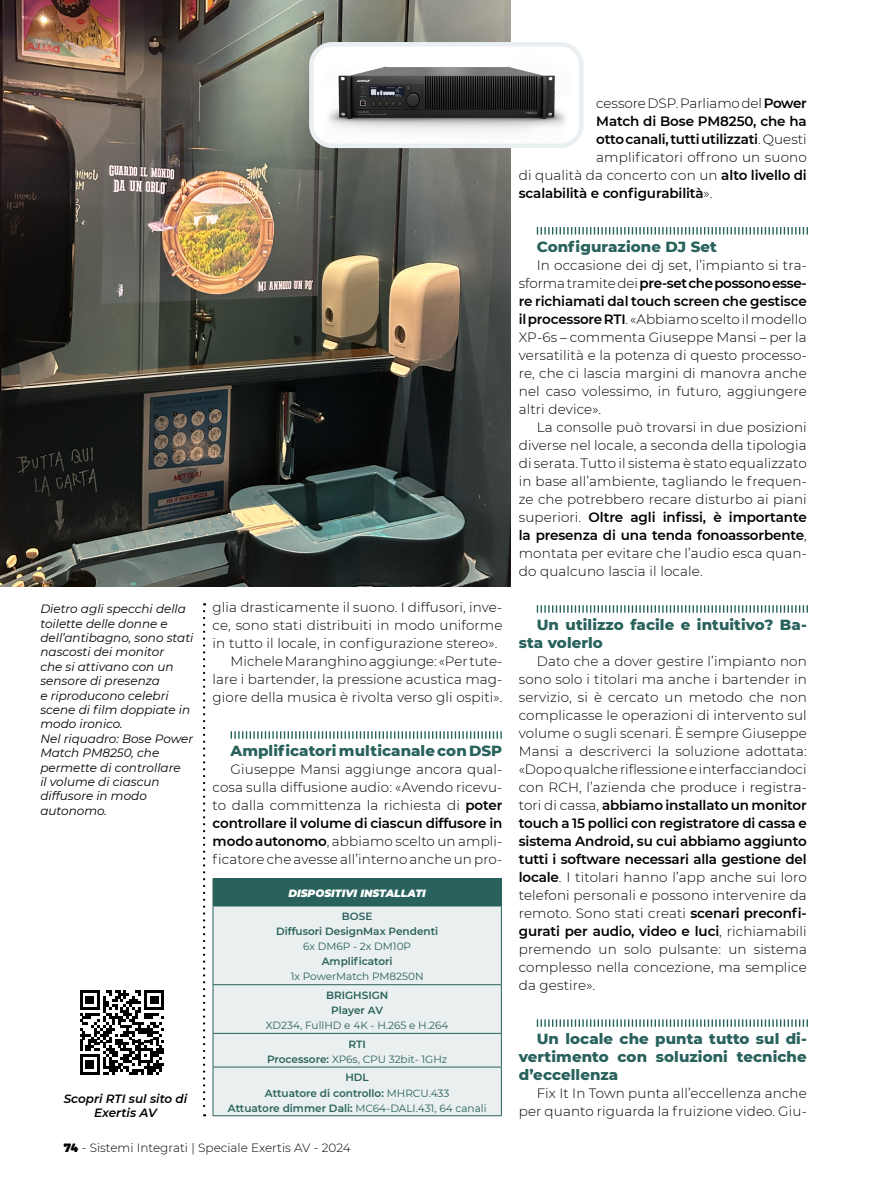
<style>
.page{position:relative;width:893px;height:1191px;background:#fff}
.page>*{position:absolute;margin:0;border:0;box-sizing:border-box;transform-origin:0 0}
.Capitoletto{font:800 15px/18px "Montserrat";letter-spacing:.005em;color:#29625c}
.Testo{font:300 13.5px/18px "Montserrat";letter-spacing:.01em;color:#000;text-align:justify}
.Testo-2{font:600 13.5px "Montserrat";letter-spacing:-.01em;color:#000}
.Caption_Testo_NERO{font:italic 12px/14.4px "Montserrat";color:#000}
.t1{font:300 12px "Montserrat";color:#000}
.Caption_SMIBOLDITALIC{font:italic 600 12px/14.4px "Montserrat";color:#000;text-align:center}
.Testo-3{font:10.5px "Montserrat";color:#29625c}
.Testo-4{font:600 10.5px "Montserrat";color:#29625c}
.Testo-5{font:italic 900 10.5px "Montserrat";color:#fff}
.s1{font-weight:600}
.s2{font-weight:400}
.s3{font-weight:900}
.s4{font-weight:300}
</style>
<div class="page">
<svg style="left:537px;top:227px;width:271px;height:7px"></svg>
<svg style="left:537px;top:605px;width:271px;height:7px"></svg>
<svg style="left:537px;top:1019px;width:271px;height:7px"></svg>
<svg style="left:203px;top:611px;width:2px;height:505px"></svg>
<svg style="left:231px;top:731px;width:271px;height:7px"></svg>
<div style="left:213px;top:878px;width:288px;height:28px;background:#29625c"></div>
<div style="left:214px;top:906px;width:287px;height:209px;background:#eaefef"></div>
<hr style="left:213px;top:878px;width:289px;height:1px;background:#29625c">
<svg style="left:501px;top:879px;width:1px;height:26px"></svg>
<hr style="left:213px;top:906px;width:1px;height:78px;background:#29625c">
<hr style="left:213px;top:985px;width:1px;height:48px;background:#29625c">
<hr style="left:213px;top:1033px;width:1px;height:33px;background:#29625c">
<hr style="left:213px;top:1067px;width:1px;height:48px;background:#29625c">
<hr style="left:213px;top:905px;width:289px;height:1px;background:#29625c">
<hr style="left:501px;top:906px;width:1px;height:78px;background:#29625c">
<hr style="left:501px;top:985px;width:1px;height:48px;background:#29625c">
<hr style="left:501px;top:1033px;width:1px;height:33px;background:#29625c">
<hr style="left:501px;top:1067px;width:1px;height:48px;background:#29625c">
<hr style="left:213px;top:984px;width:289px;height:1px;background:#29625c">
<hr style="left:213px;top:1033px;width:289px;height:1px;background:#29625c">
<hr style="left:213px;top:1066px;width:289px;height:1px;background:#29625c">
<hr style="left:213px;top:1115px;width:289px;height:1px;background:#29625c">
<img style="left:0;top:0;width:510px;height:587px">
<img style="left:311px;top:44px;width:267px;height:102px">
<div style="left:309px;top:42px;width:274px;height:106px;border:4px solid #eaeff2;border-radius:21px"></div>
<svg style="left:80px;top:990px;width:84px;height:84px"></svg>
<p class="Caption_Testo_NERO" style="left:40px;top:601px;width:155px">Dietro agli specchi della toilette delle donne e dell’antibagno, sono stati nascosti dei monitor<br>che si attivano con un sensore di presenza<br>e riproducono celebri scene di film doppiate in modo ironico.</p>
<p class="Caption_Testo_NERO" style="left:40px;top:731px;width:154px">Nel riquadro: Bose Power<br>Match PM8250, che permette di controllare<br>il volume di ciascun diffusore in modo autonomo.</p>
<p class="Caption_SMIBOLDITALIC" style="left:64px;top:1090px;width:125px">Scopri RTI sul sito di<br>Exertis AV</p>
<p class="Testo" style="left:213px;top:598px;width:291px">glia drasticamente il suono. I diffusori, inve&shy;ce, sono stati distribuiti in modo uniforme in tutto il locale, in configurazione stereo».</p>
<p class="Testo" style="left:213px;top:652px;width:291px;text-indent:18px">Michele Maranghino aggiunge: «Per tute&shy;lare i bartender, la pressione acustica mag&shy;giore della musica è rivolta verso gli ospiti».</p>
<p class="Capitoletto" style="left:231px;top:741px;width:273px">Amplificatori multicanale con DSP</p>
<p class="Testo" style="left:213px;top:760px;width:291px;text-indent:18px">Giuseppe Mansi aggiunge ancora qual&shy;cosa sulla diffusione audio: «Avendo ricevu&shy;to dalla committenza la richiesta di <span class="s1">poter controllare il volume di ciascun diffusore in modo autonomo</span>, abbiamo scelto un ampli&shy;ficatore che avesse all’interno anche un pro-</p>
<p class="Testo-5" style="left:288px;top:885px;width:139px">DISPOSITIVI INSTALLATI</p>
<p class="Testo-4" style="left:342px;top:909px;width:32px">BOSE</p>
<p class="Testo-4" style="left:276px;top:924px;width:164px">Diffusori DesignMax Pendenti</p>
<p class="Testo-3" style="left:303px;top:939px;width:109px">6x DM6P - 2x DM10P</p>
<p class="Testo-4" style="left:322px;top:954px;width:72px">Amplificatori</p>
<p class="Testo-3" style="left:291px;top:969px;width:134px">1x PowerMatch PM8250N</p>
<p class="Testo-4" style="left:326px;top:988px;width:64px">BRIGHSIGN</p>
<p class="Testo-4" style="left:331px;top:1003px;width:53px">Player AV</p>
<p class="Testo-3" style="left:266px;top:1018px;width:184px">XD234, FullHD e 4K - H.265 e H.264</p>
<p class="Testo-4" style="left:349px;top:1036px;width:19px">RTI</p>
<p class="Testo-3" style="left:267px;top:1051px;width:182px"><span class="s1">Processore:</span> XP6s, CPU 32bit- 1GHz</p>
<p class="Testo-4" style="left:345px;top:1070px;width:25px">HDL</p>
<p class="Testo-4" style="left:265px;top:1085px;width:186px">Attuatore di controllo: <span class="s2">MHRCU.433</span></p>
<p class="Testo-3" style="left:228px;top:1100px;width:260px"><span class="s1">Attuatore dimmer Dali:</span> MC64-DALI.431, 64 canali</p>
<p class="t1" style="left:64px;top:1140px;width:288px"><span class="s3">74</span> - Sistemi Integrati | Speciale Exertis AV - 2024</p>
<p class="Testo" style="left:596px;top:94px;width:212px">cessore DSP. Parliamo del <span class="s1">Power</span></p>
<p class="Testo-2" style="left:596px;top:112px;width:212px">Match di Bose PM8250, che ha</p>
<p class="Testo-2" style="left:596px;top:130px;width:212px">otto canali, tutti utilizzati<span class="s4">. Questi</span></p>
<p class="Testo" style="left:596px;top:148px;width:212px">amplificatori offrono un suono</p>
<p class="Testo" style="left:519px;top:166px;width:290px">di qualità da concerto con un <span class="s1">alto livello di</span></p>
<p class="Testo-2" style="left:519px;top:184px;width:195px">scalabilità e configurabilità<span class="s4">».</span></p>
<p class="Capitoletto" style="left:537px;top:237px;width:182px">Configurazione DJ Set</p>
<p class="Testo" style="left:519px;top:256px;width:290px;text-indent:18px">In occasione dei dj set, l’impianto si tra&shy;sforma tramite dei <span class="s1">pre-set che possono esse&shy;re richiamati dal touch screen che gestisce il processore RTI</span>. «Abbiamo scelto il modello XP-6s – commenta Giuseppe Mansi – per la versatilità e la potenza di questo processo&shy;re, che ci lascia margini di manovra anche nel caso volessimo, in futuro, aggiungere altri device».</p>
<p class="Testo" style="left:519px;top:418px;width:290px;text-indent:18px">La consolle può trovarsi in due posizioni diverse nel locale, a seconda della tipologia di serata. Tutto il sistema è stato equalizzato in base all’ambiente, tagliando le frequen&shy;ze che potrebbero recare disturbo ai piani superiori. <span class="s1">Oltre agli infissi, è importante la presenza di una tenda fonoassorbente</span>, montata per evitare che l’audio esca quan&shy;do qualcuno lascia il locale.</p>
<p class="Capitoletto" style="left:519px;top:615px;width:290px;text-indent:18px">Un utilizzo facile e intuitivo? Ba&shy;sta volerlo</p>
<p class="Testo" style="left:519px;top:652px;width:290px;text-indent:18px">Dato che a dover gestire l’impianto non sono solo i titolari ma anche i bartender in servizio, si è cercato un metodo che non complicasse le operazioni di intervento sul volume o sugli scenari. È sempre Giuseppe Mansi a descriverci la soluzione adottata: «Dopo qualche riflessione e interfacciandoci con RCH, l’azienda che produce i registra&shy;tori di cassa, <span class="s1">abbiamo installato un monitor touch a 15 pollici con registratore di cassa e sistema Android, su cui abbiamo aggiunto tutti i software necessari alla gestione del locale</span>. I titolari hanno l’app anche sui loro telefoni personali e possono intervenire da remoto. Sono stati creati <span class="s1">scenari preconfi&shy;gurati per audio, video e luci</span>, richiamabili premendo un solo pulsante: un sistema complesso nella concezione, ma semplice da gestire».</p>
<p class="Capitoletto" style="left:519px;top:1029px;width:290px;text-align:justify;text-indent:18px">Un locale che punta tutto sul di&shy;vertimento con soluzioni tecniche d’eccellenza</p>
<p class="Testo" style="left:519px;top:1084px;width:290px;text-align:right">Fix It In Town punta all’eccellenza anche per quanto riguarda la fruizione video. Giu-</p>
</div>
